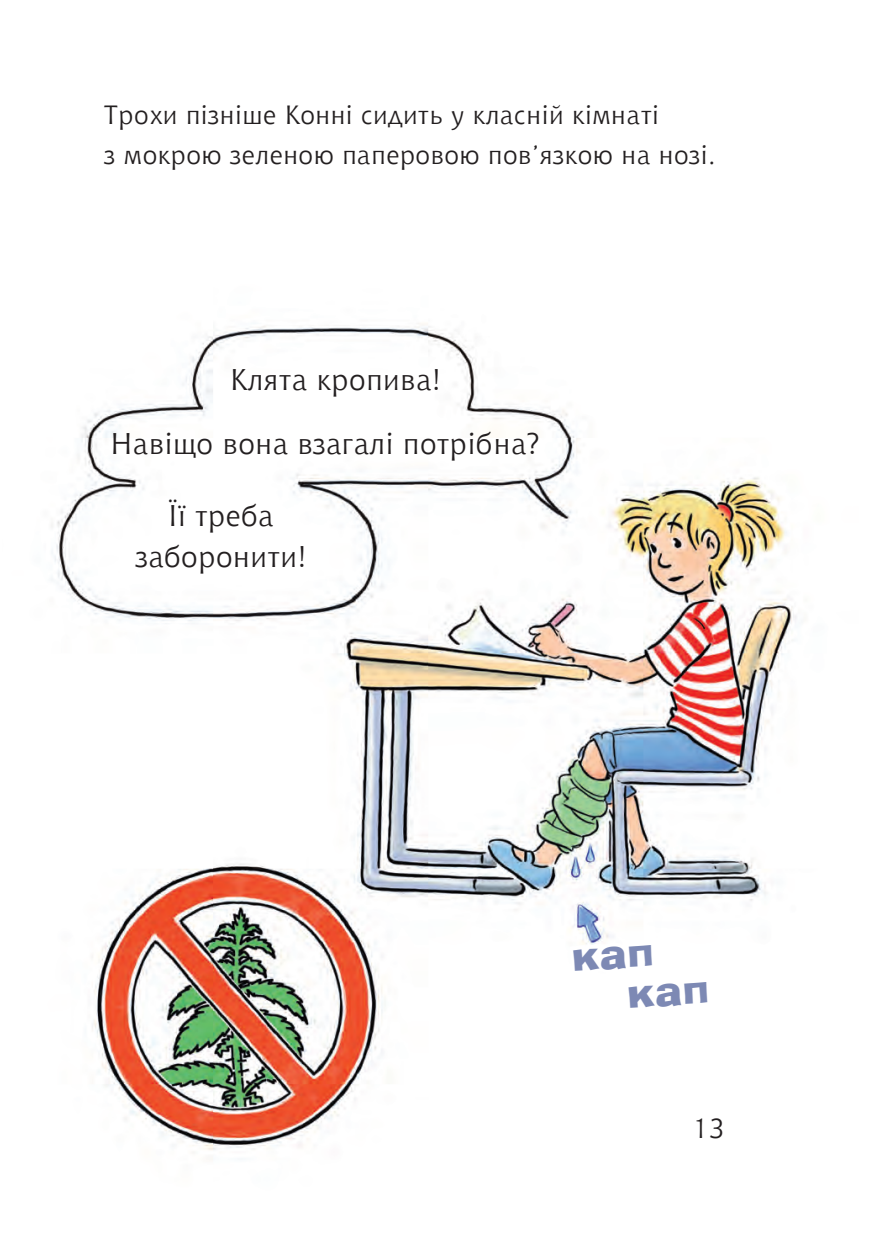
<style>
.page{position:relative;width:869px;height:1241px;background:#fff}
.page>*{position:absolute;margin:0;border:0;box-sizing:border-box;transform-origin:0 0}
.centr_bubl{font:29.75px/40.2px "KRR Chianti";letter-spacing:.02em;color:#231f20;text-align:center}
.t1{font:28px "KRR Chianti";color:#231f20}
.body_0{font:26.25px/40.2px "KRR Chianti";letter-spacing:.02em;color:#231f20}
</style>
<div class="page">
<img style="left:51px;top:324px;width:746px;height:829px">
<svg style="left:573px;top:944px;width:79px;height:26px"></svg>
<svg style="left:628px;top:981px;width:79px;height:26px"></svg>
<p class="body_0" style="left:104px;top:94px;width:612px">Трохи пізніше Конні сидить у класній кімнаті<br>з мокрою зеленою паперовою пов’язкою на нозі.</p>
<p class="centr_bubl" style="left:230px;top:358px;width:212px">Клята кропива!</p>
<p class="centr_bubl" style="left:111px;top:422px;width:431px">Навіщо вона взагалі потрібна?</p>
<p class="centr_bubl" style="left:135px;top:495px;width:172px">Її треба заборонити!</p>
<p class="t1" style="left:692px;top:1109px;width:34px">13</p>
</div>
